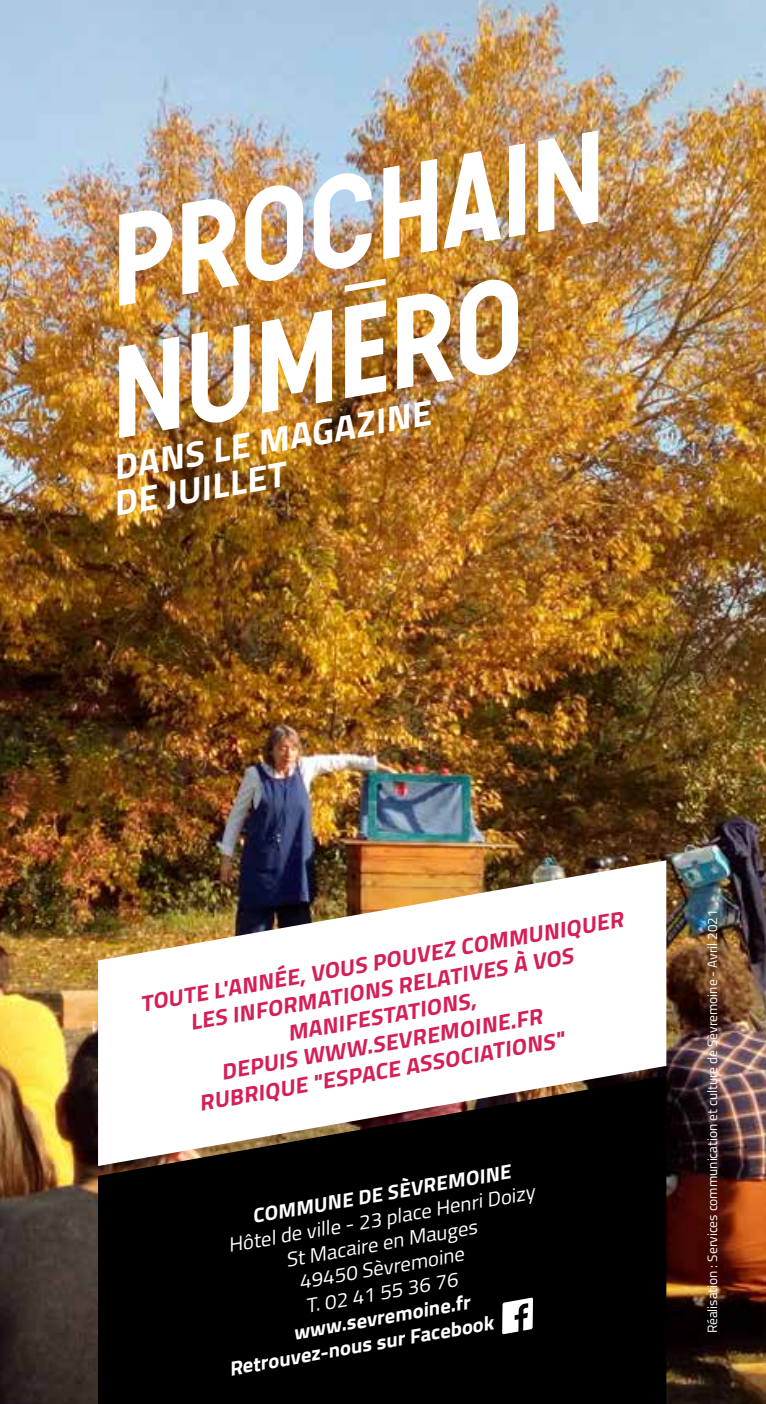
<style>
.page{position:relative;width:766px;height:1404px;background:#fff}
.page>*{position:absolute;margin:0;border:0;box-sizing:border-box;transform-origin:0 0}
.t1{font:italic 128.47px/130px "sevremoine";color:#fff}
.t2{font:italic 700 35.55px/35.6px "Titillium";color:#fff}
.t3{font:italic 700 22.5px "Titillium";color:#d51f56}
.t4{font:italic 20.25px "Titillium";color:#fff}
.t5{font:italic 700 20.25px/24.3px "Titillium";color:#fff;text-align:center}
.t6{font:13.5px "Titillium";color:#fff}
.s1{color:#000}
</style>
<div class="page">
<img style="left:0;top:0;width:765px;height:1403px">
<svg style="left:344px;top:278px;width:41px;height:14px"></svg>
<div style="left:98px;top:1165px;width:568px;height:238px;background:#000"></div>
<img style="left:98px;top:860px;width:568px;height:305px">
<svg style="left:502px;top:1297px;width:31px;height:37px"></svg>
<h1 class="t1" style="left:67px;top:181px;width:524px;rotate:-10deg">Prochain numero</h1>
<h2 class="t2" style="left:103px;top:449px;width:329px;rotate:-10deg">DANS LE MAGAZINE<br>DE JUILLET</h2>
<p class="t3" style="left:137px;top:986px;width:491px;rotate:-10deg">TOUTE L'ANNÉE, VOUS POUVEZ COMMUNIQUER</p>
<p class="t3" style="left:187px;top:1005px;width:390px;rotate:-10deg">LES INFORMATIONS RELATIVES À VOS</p>
<p class="t3" style="left:284px;top:1015px;width:192px;rotate:-10deg">MANIFESTATIONS,</p>
<p class="t3" style="left:218px;top:1054px;width:327px;rotate:-10deg">DEPUIS WWW.SEVREMOINE.FR</p>
<p class="t3" style="left:196px;top:1086px;width:372px;rotate:-10deg">RUBRIQUE "ESPACE ASSOCIATIONS"</p>
<p class="t5" style="left:250px;top:1203px;width:263px;rotate:-10deg">COMMUNE DE SÈVREMOINE</p>
<p class="t4" style="left:226px;top:1230px;width:312px;rotate:-10deg">Hôtel de ville - 23 place Henri Doizy</p>
<p class="t4" style="left:283px;top:1245px;width:195px;rotate:-10deg">St Macaire en Mauges</p>
<p class="t4" style="left:296px;top:1267px;width:169px;rotate:-10deg">49450 Sèvremoine</p>
<p class="t4" style="left:303px;top:1290px;width:156px;rotate:-10deg">T. 02 41 55 36 76</p>
<p class="t5" style="left:222px;top:1331px;width:311px;rotate:-10deg">www.sevremoine.fr<br>Retrouvez-nous sur Facebook <span class="s1">CC</span></p>
<p class="t6" style="left:702px;top:1333px;width:425px;rotate:-90deg">Réalisation : Services communication et culture de Sèvremoine - Avril 2021</p>
</div>
